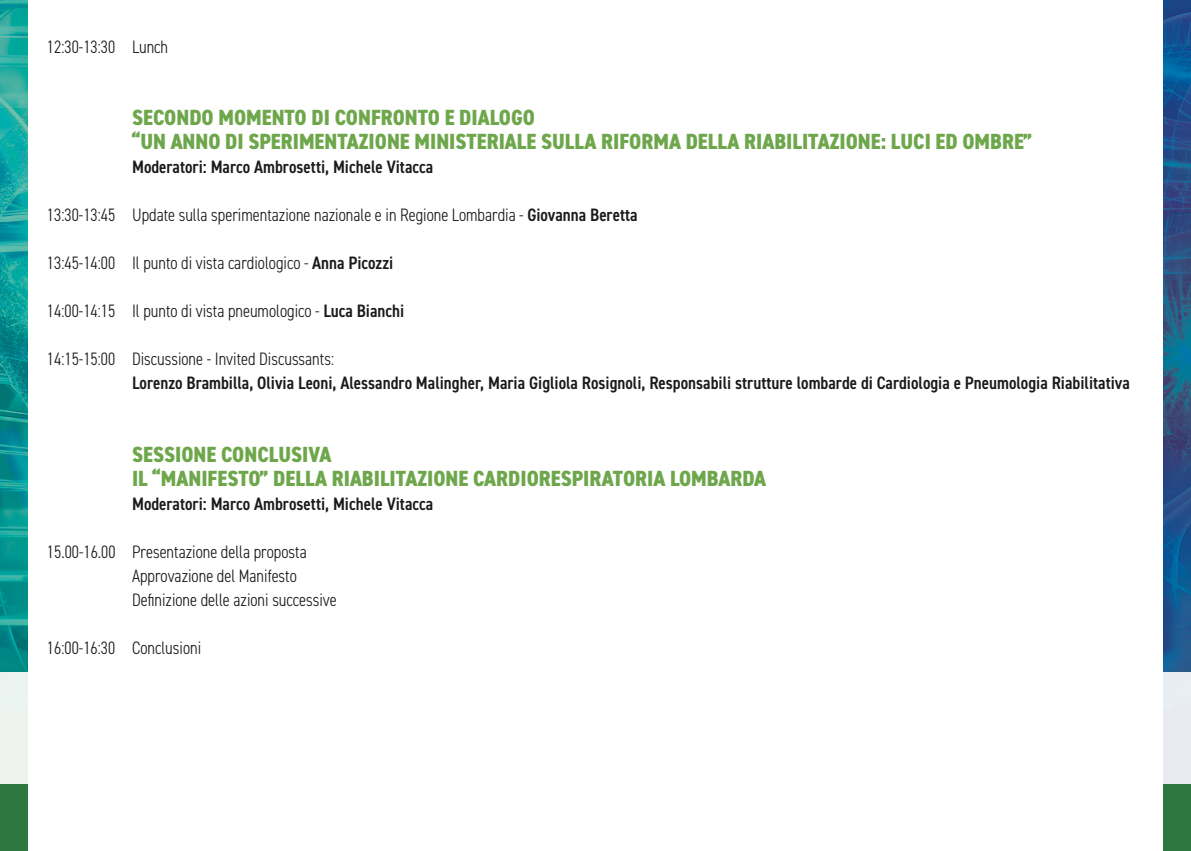
<style>
.page{position:relative;width:1191px;height:851px;background:#fff}
.page>*{position:absolute;margin:0;border:0;box-sizing:border-box;transform-origin:0 0}
.t1{font:800 condensed 22px/24px "DIN2014";color:#6ea74b}
.t2{font:300 condensed 18px/24px "DIN2014";color:#1a1a1a}
.t3{font:600 condensed 18px "DIN2014";color:#1a1a1a}
.s1{font-weight:600}
</style>
<div class="page">
<img style="left:1163px;top:0;width:28px;height:709px">
<div style="left:435px;top:709px;width:756px;height:75px;background:#e8ebef"></div>
<div style="left:310px;top:784px;width:881px;height:66px;background:#2d7741"></div>
<img style="left:0;top:0;width:28px;height:653px">
<img style="left:0;top:653px;width:28px;height:19px">
<div style="left:0;top:709px;width:28px;height:75px;background:#edf2ed"></div>
<div style="left:0;top:784px;width:355px;height:66px;background:#2d7741"></div>
<div style="left:28px;top:0;width:1134px;height:850px;background:#fff"></div>
<p class="t2" style="left:47px;top:35px;width:123px">12:30-13:30 Lunch</p>
<p class="t1" style="left:132px;top:106px;width:901px">SECONDO MOMENTO DI CONFRONTO E DIALOGO<br>“UN ANNO DI SPERIMENTAZIONE MINISTERIALE SULLA RIFORMA DELLA RIABILITAZIONE: LUCI ED OMBRE”</p>
<p class="t3" style="left:132px;top:155px;width:303px">Moderatori: Marco Ambrosetti, Michele Vitacca</p>
<p class="t2" style="left:47px;top:203px;width:592px">13:30-13:45 Update sulla sperimentazione nazionale e in Regione Lombardia - <span class="s1">Giovanna Beretta</span></p>
<p class="t2" style="left:47px;top:251px;width:348px">13:45-14:00 Il punto di vista cardiologico - <span class="s1">Anna Picozzi</span></p>
<p class="t2" style="left:47px;top:299px;width:359px">14:00-14:15 Il punto di vista pneumologico - <span class="s1">Luca Bianchi</span></p>
<p class="t2" style="left:47px;top:347px;width:289px">14:15-15:00 Discussione - Invited Discussants:</p>
<p class="t3" style="left:132px;top:371px;width:999px">Lorenzo Brambilla, Olivia Leoni, Alessandro Malingher, Maria Gigliola Rosignoli, Responsabili strutture lombarde di Cardiologia e Pneumologia Riabilitativa</p>
<p class="t1" style="left:132px;top:442px;width:635px">SESSIONE CONCLUSIVA<br>IL “MANIFESTO” DELLA RIABILITAZIONE CARDIORESPIRATORIA LOMBARDA</p>
<p class="t3" style="left:132px;top:491px;width:303px">Moderatori: Marco Ambrosetti, Michele Vitacca</p>
<p class="t2" style="left:132px;top:539px;width:206px;text-indent:-85px">15.00-16.00 Presentazione della proposta<br>Approvazione del Manifesto<br>Definizione delle azioni successive</p>
<p class="t2" style="left:47px;top:635px;width:156px">16:00-16:30 Conclusioni</p>
</div>
